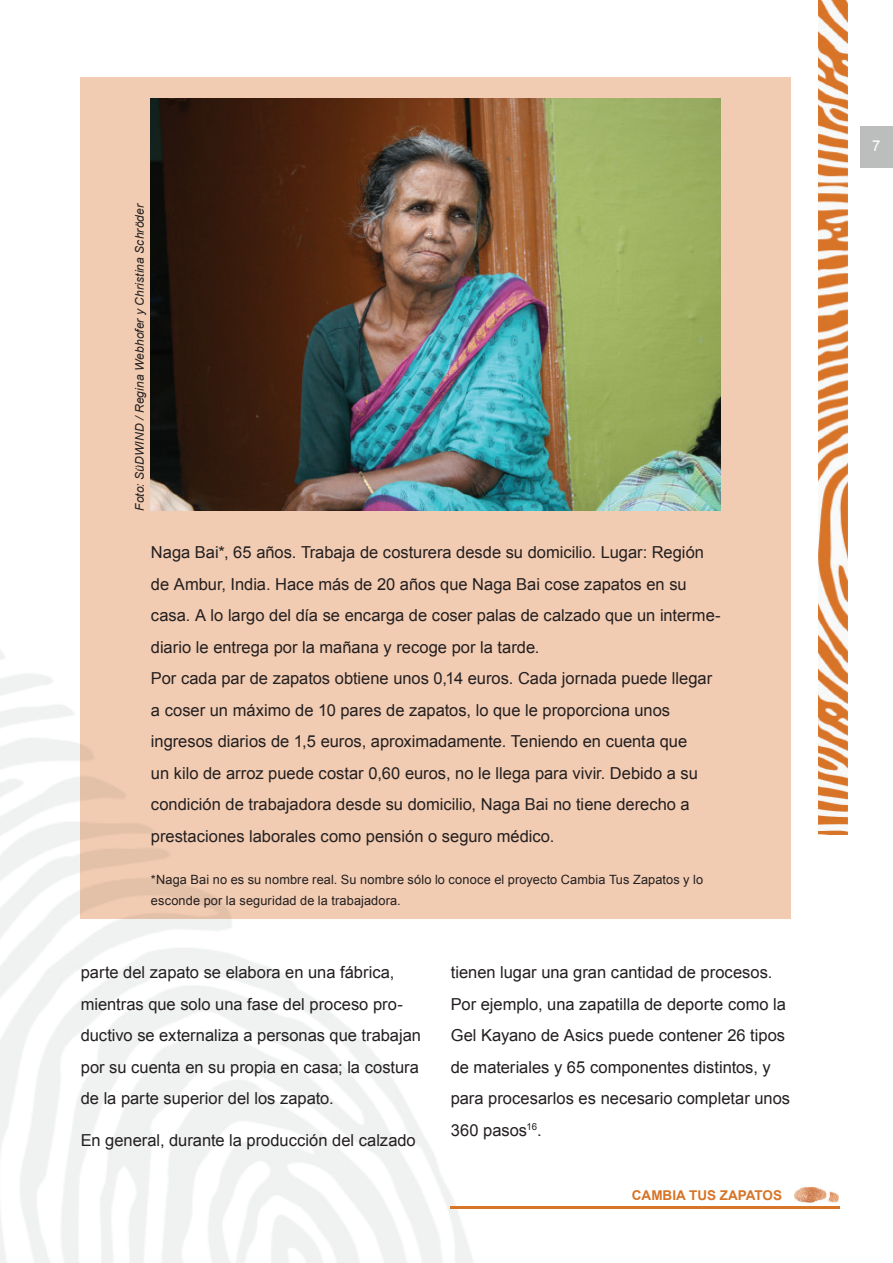
<style>
.page{position:relative;width:893px;height:1263px;background:#fff}
.page>*{position:absolute;margin:0;border:0;box-sizing:border-box;transform-origin:0 0}
.t1{font:16.5px/31.5px "Arial";color:#231f20}
.t2{font:15px "Arial";color:#fff}
.t3{font:700 13.5px "Arial";color:#d77427}
.t4{font:12.75px/21px "Arial";letter-spacing:.01em;color:#231f20}
.t5{font:italic 12px "Arial";letter-spacing:.01em;color:#231f20}
</style>
<div class="page">
<img style="left:794px;top:1186px;width:45px;height:17px">
<img style="left:819px;top:0;width:29px;height:834px">
<img style="left:0;top:208px;width:480px;height:1055px">
<img style="left:451px;top:1206px;width:389px;height:3px">
<div style="left:81px;top:77px;width:710px;height:841px;background:#f2ccb2"></div>
<img style="left:151px;top:98px;width:570px;height:412px">
<p class="t5" style="left:132px;top:511px;width:309px;rotate:-90deg">Foto: SüDWIND / Regina Webhofer y Christina Schröder</p>
<p class="t1" style="left:151px;top:537px;width:571px">Naga Bai*, 65 años. Trabaja de costurera desde su domicilio. Lugar: Región de Ambur, India. Hace más de 20 años que Naga Bai cose zapatos en su casa. A lo largo del día se encarga de coser palas de calzado que un interme&shy;diario le entrega por la mañana y recoge por la tarde.<br>Por cada par de zapatos obtiene unos 0,14 euros. Cada jornada puede llegar a coser un máximo de 10 pares de zapatos, lo que le proporciona unos ingresos diarios de 1,5 euros, aproximadamente. Teniendo en cuenta que<br>un kilo de arroz puede costar 0,60 euros, no le llega para vivir. Debido a su condición de trabajadora desde su domicilio, Naga Bai no tiene derecho a prestaciones laborales como pensión o seguro médico.</p>
<p class="t4" style="left:151px;top:869px;width:554px">*Naga Bai no es su nombre real. Su nombre sólo lo conoce el proyecto Cambia Tus Zapatos y lo esconde por la seguridad de la trabajadora.</p>
<p class="t1" style="left:81px;top:957px;width:342px">parte del zapato se elabora en una fábrica, mientras que solo una fase del proceso pro&shy;ductivo se externaliza a personas que trabajan por su cuenta en su propia en casa; la costura de la parte superior del los zapato.</p>
<p class="t1" style="left:81px;top:1125px;width:336px">En general, durante la producción del calzado</p>
<p class="t1" style="left:451px;top:957px;width:341px">tienen lugar una gran cantidad de procesos.<br>Por ejemplo, una zapatilla de deporte como la Gel Kayano de Asics puede contener 26 tipos de materiales y 65 componentes distintos, y para procesarlos es necesario completar unos 360 pasos<sup>16</sup>.</p>
<p class="t3" style="left:632px;top:1186px;width:152px">CAMBIA TUS ZAPATOS</p>
<p class="t2" style="left:872px;top:136px;width:10px">7</p>
</div>
